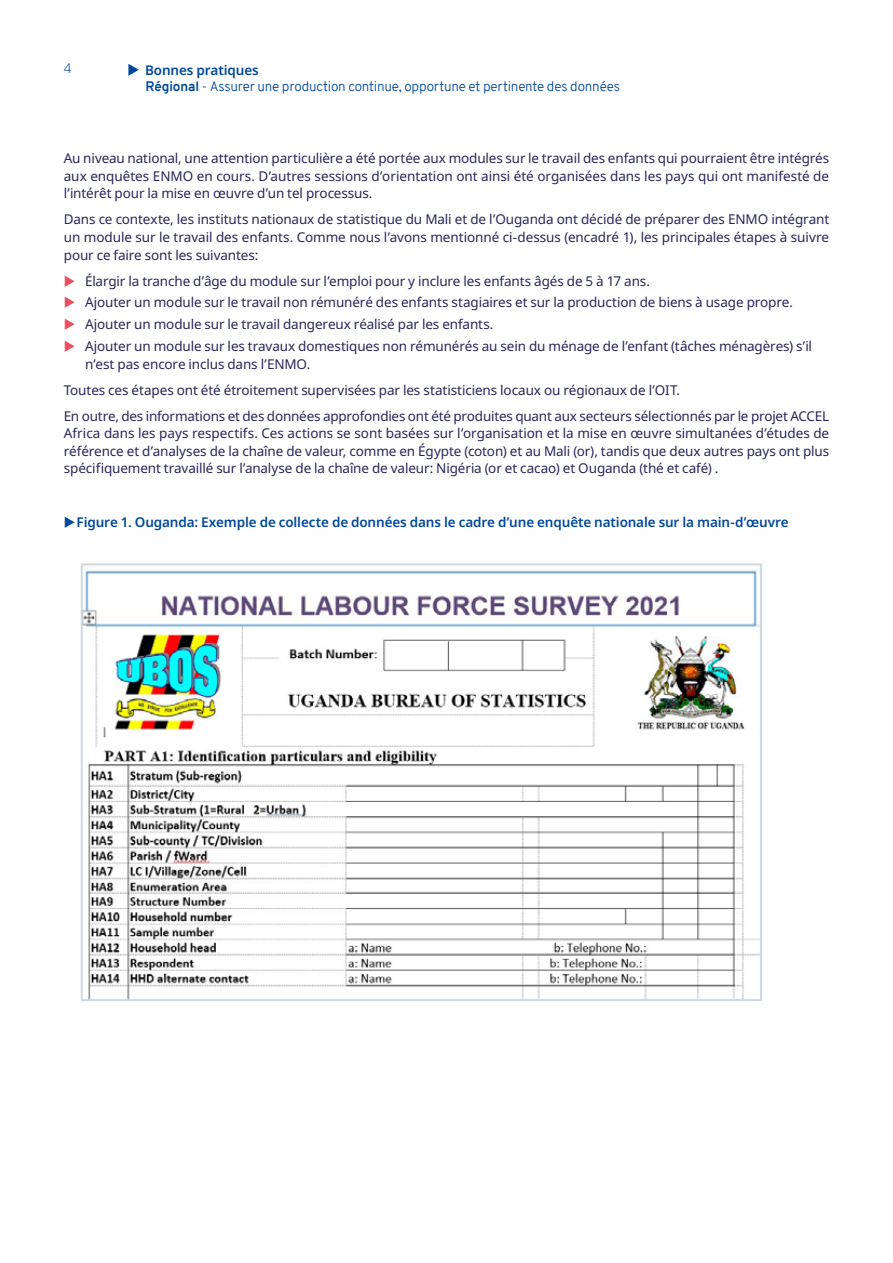
<style>
.page{position:relative;width:893px;height:1263px;background:#fff}
.page>*{position:absolute;margin:0;border:0;box-sizing:border-box;transform-origin:0 0}
.t1{font:13.5px/17.5px "Noto Sans";letter-spacing:-.01em;color:#282659;text-align:justify}
.t2{font:600 13.5px "Noto Sans";letter-spacing:-.01em;color:#00489a}
.t3{font:300 13.5px "Overpass";letter-spacing:-.01em;color:#00489a}
.t4{font:300 13.5px "Noto Sans";color:#00489a}
.s1{font-weight:700}
</style>
<div class="page">
<svg style="left:128px;top:64px;width:11px;height:12px"></svg>
<img style="left:84px;top:570px;width:675px;height:428px">
<div style="left:81px;top:563px;width:681px;height:438px;border:2px solid #cdd8e3"></div>
<p class="t4" style="left:64px;top:59px;width:9px">4</p>
<p class="t2" style="left:145px;top:60px;width:115px">Bonnes pratiques</p>
<p class="t3" style="left:145px;top:77px;width:476px"><span class="s1">Régional</span> - Assurer une production continue, opportune et pertinente des données</p>
<p class="t1" style="left:64px;top:150px;width:767px">Au niveau national, une attention particulière a été portée aux modules sur le travail des enfants qui pourraient être intégrés aux enquêtes ENMO en cours. D’autres sessions d’orientation ont ainsi été organisées dans les pays qui ont manifesté de l’intérêt pour la mise en œuvre d’un tel processus.</p>
<p class="t1" style="left:64px;top:211px;width:767px">Dans ce contexte, les instituts nationaux de statistique du Mali et de l’Ouganda ont décidé de préparer des ENMO intégrant un module sur le travail des enfants. Comme nous l’avons mentionné ci-dessus (encadré 1), les principales étapes à suivre pour ce faire sont les suivantes:</p>
<p class="t1" style="left:85px;top:270px;width:729px;line-height:21.8px;text-align:left">Élargir la tranche d’âge du module sur l’emploi pour y inclure les enfants âgés de 5 à 17 ans.<br>Ajouter un module sur le travail non rémunéré des enfants stagiaires et sur la production de biens à usage propre.<br>Ajouter un module sur le travail dangereux réalisé par les enfants.<br>Ajouter un module sur les travaux domestiques non rémunérés au sein du ménage de l’enfant (tâches ménagères) s’il</p>
<p class="t1" style="left:64px;top:351px;width:767px;line-height:26.1px;text-align:left;text-indent:21px">n’est pas encore inclus dans l’ENMO.<br>Toutes ces étapes ont été étroitement supervisées par les statisticiens locaux ou régionaux de l’OIT.<br>En outre, des informations et des données approfondies ont été produites quant aux secteurs sélectionnés par le projet ACCEL</p>
<p class="t1" style="left:64px;top:425px;width:767px">Africa dans les pays respectifs. Ces actions se sont basées sur l’organisation et la mise en œuvre simultanées d’études de référence et d’analyses de la chaîne de valeur, comme en Égypte (coton) et au Mali (or), tandis que deux autres pays ont plus spécifiquement travaillé sur l’analyse de la chaîne de valeur: Nigéria (or et cacao) et Ouganda (thé et café) .</p>
<p class="t2" style="left:77px;top:512px;width:714px">Figure 1. Ouganda: Exemple de collecte de données dans le cadre d’une enquête nationale sur la main-d’œuvre</p>
</div>
